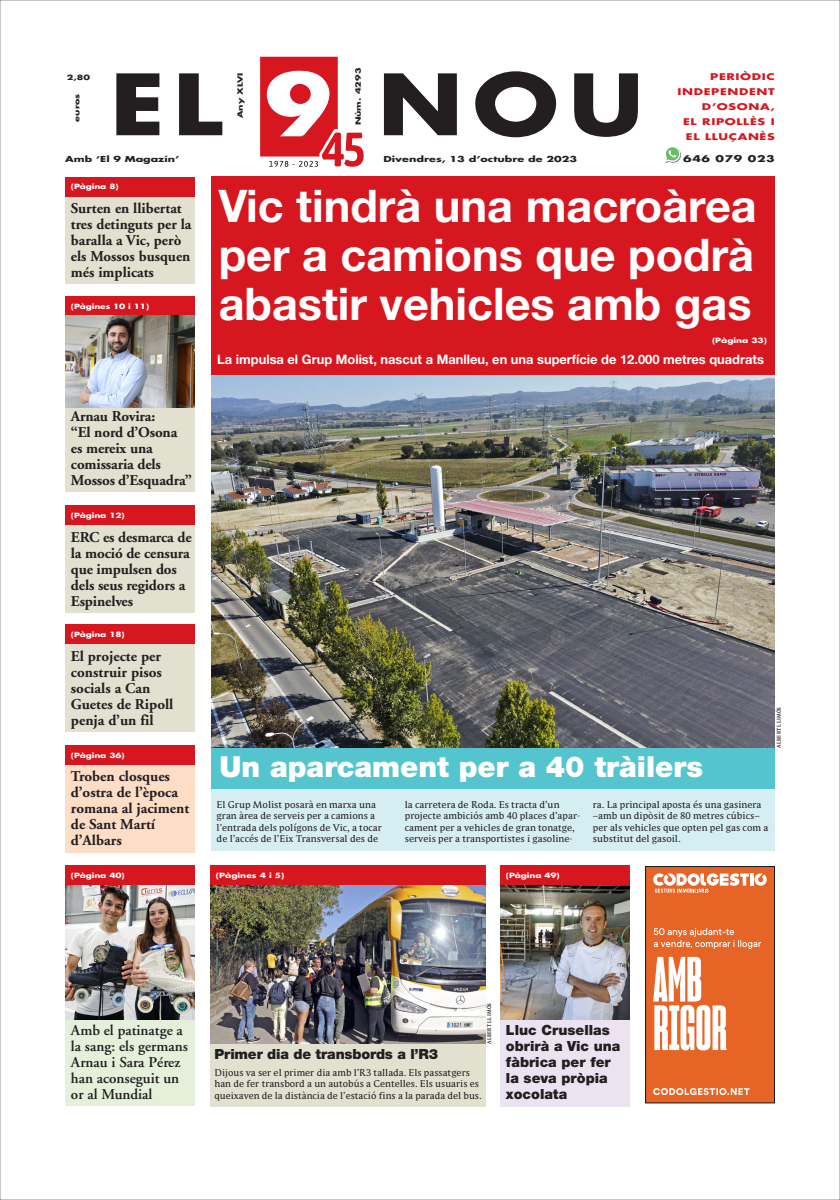
<style>
.page{position:relative;width:840px;height:1200px;background:#fff}
.page>*{position:absolute;margin:0;border:0;box-sizing:border-box;transform-origin:0 0}
.t1{font:700 82px "Futura";color:#231f20;scale:1.22 1}
.t2{font:700 45px/49px "Helvetica Neue";color:#fff;text-align:justify}
.t3{font:900 29px "Helvetica Neue";color:#fff}
.t4{font:700 15px/16px "Adobe Garamond";color:#231f20}
.t5{font:600 15px/16px "Adobe Garamond";color:#231f20}
.t6{font:900 14px/16px "Helvetica Neue";color:#231f20}
.t7{font:700 13px "Helvetica Neue";color:#fff}
.t8{font:9px/11.5px "Parable LF";color:#231f20}
.t9{font:700 9px/15px "Futura";letter-spacing:.05em;color:#d7171f;text-align:right;scale:1.38 1}
.t10{font:700 9px "Futura";letter-spacing:.05em;color:#231f20;scale:1.38 1}
.t11{font:700 8px "Futura";color:#231f20;scale:1.4 1}
.t12{font:700 8px "Futura";color:#231f20;scale:1.38 1}
.t13{font:700 7px "Futura";letter-spacing:-.01em;color:#fff;scale:1.28 1}
.t14{font:700 7px "Futura";color:#231f20;scale:1.38 1}
.t15{font:700 7px "Futura";letter-spacing:-.01em;color:#fff;scale:1.3 1}
.t16{font:700 5px "Parable LF";letter-spacing:.05em;color:#231f20;scale:.86 1}
.s1{color:#fff}
</style>
<div class="page">
<div style="left:645px;top:866px;width:129px;height:236px;background:#e66425"></div>
<svg style="left:653px;top:956px;width:73px;height:94px"></svg>
<svg style="left:653px;top:928px;width:107px;height:20px"></svg>
<svg style="left:653px;top:1088px;width:96px;height:6px"></svg>
<svg style="left:750px;top:873px;width:3px;height:12px"></svg>
<svg style="left:754px;top:873px;width:12px;height:12px"></svg>
<svg style="left:653px;top:873px;width:95px;height:19px"></svg>
<div style="left:645px;top:866px;width:129px;height:236px;border:1px solid #0f1c22"></div>
<svg style="left:260px;top:57px;width:103px;height:110px"></svg>
<svg style="left:665px;top:147px;width:15px;height:16px"></svg>
<img style="left:211px;top:375px;width:563px;height:372px">
<div style="left:211px;top:177px;width:563px;height:198px;background:#d7171f"></div>
<div style="left:211px;top:787px;width:563px;height:63px;background:#d5eef1"></div>
<div style="left:211px;top:747px;width:563px;height:41px;background:#54c5cf"></div>
<div style="left:65px;top:196px;width:129px;height:88px;background:#e2e1d0"></div>
<div style="left:65px;top:177px;width:129px;height:19px;background:#d7171f"></div>
<div style="left:65px;top:644px;width:129px;height:88px;background:#e2e1d0"></div>
<div style="left:65px;top:624px;width:129px;height:20px;background:#d7171f"></div>
<div style="left:65px;top:404px;width:129px;height:88px;background:#e2e1d0"></div>
<div style="left:65px;top:296px;width:129px;height:20px;background:#d7171f"></div>
<div style="left:65px;top:764px;width:129px;height:88px;background:#fdddc6"></div>
<div style="left:65px;top:744px;width:129px;height:20px;background:#d7171f"></div>
<div style="left:500px;top:1018px;width:129px;height:88px;background:#ece3f0"></div>
<img style="left:500px;top:885px;width:129px;height:134px">
<div style="left:65px;top:1018px;width:129px;height:87px;background:#e4f0da"></div>
<img style="left:65px;top:884px;width:129px;height:134px">
<div style="left:65px;top:865px;width:129px;height:19px;background:#d7171f"></div>
<div style="left:500px;top:865px;width:129px;height:20px;background:#d7171f"></div>
<div style="left:210px;top:1041px;width:275px;height:65px;background:#e2e1d0"></div>
<img style="left:210px;top:884px;width:275px;height:159px">
<div style="left:210px;top:864px;width:275px;height:20px;background:#d7171f"></div>
<img style="left:65px;top:316px;width:129px;height:91px">
<div style="left:65px;top:525px;width:129px;height:87px;background:#e2e1d0"></div>
<div style="left:65px;top:505px;width:129px;height:20px;background:#d7171f"></div>
<p class="t14" style="left:67px;top:72px;width:18px">2,80</p>
<p class="t14" style="left:72px;top:122px;width:22px;rotate:-90deg">euros</p>
<p class="t14" style="left:353px;top:125px;width:43px;rotate:-90deg">Núm. 4293</p>
<h1 class="t1" style="left:110px;top:50px;width:439px">EL <span class="s1">9</span> NOU</h1>
<p class="t14" style="left:235px;top:118px;width:35px;rotate:-90deg">Any XLVI</p>
<p class="t12" style="left:65px;top:153px;width:84px">Amb ‘El 9 Magazín’</p>
<p class="t11" style="left:383px;top:153px;width:140px">Divendres, 13 d’octubre de 2023</p>
<p class="t9" style="left:677px;top:69px;width:72px">PERIÒDIC<br>INDEPENDENT<br>D’OSONA,<br>EL RIPOLLÈS I</p>
<p class="t9" style="left:685px;top:129px;width:66px">EL LLUÇANÈS</p>
<p class="t10" style="left:682px;top:152px;width:68px">646 079 023</p>
<p class="t13" style="left:71px;top:182px;width:39px">(Pàgina 8)</p>
<h3 class="t4" style="left:71px;top:201px;width:122px">Surten en llibertat tres detinguts per la baralla a Vic, però els Mossos busquen més implicats</h3>
<p class="t13" style="left:71px;top:302px;width:63px">(Pàgines 10 i 11)</p>
<h3 class="t4" style="left:71px;top:408px;width:122px">Arnau Rovira:<br>“El nord d’Osona es mereix una comissaria dels<br>Mossos d’Esquadra”</h3>
<p class="t13" style="left:71px;top:510px;width:43px">(Pàgina 12)</p>
<h3 class="t4" style="left:71px;top:529px;width:122px">ERC es desmarca de la moció de censura que impulsen dos dels seus regidors a<br>Espinelves</h3>
<p class="t13" style="left:71px;top:629px;width:43px">(Pàgina 18)</p>
<h3 class="t4" style="left:71px;top:648px;width:104px">El projecte per construir pisos socials a Can<br>Guetes de Ripoll penja d’un fil</h3>
<p class="t13" style="left:71px;top:750px;width:43px">(Pàgina 36)</p>
<h3 class="t4" style="left:71px;top:768px;width:120px">Troben closques d’ostra de l’època romana al jaciment de Sant Martí d’Albars</h3>
<h2 class="t2" style="left:218px;top:180px;width:539px">Vic tindrà una macroàrea per a camions que podrà abastir vehicles amb gas</h2>
<p class="t15" style="left:711px;top:335px;width:44px">(Pàgina 33)</p>
<h3 class="t7" style="left:217px;top:351px;width:548px">La impulsa el Grup Molist, nascut a Manlleu, en una superfície de 12.000 metres quadrats</h3>
<h3 class="t3" style="left:219px;top:749px;width:484px">Un aparcament per a 40 tràilers</h3>
<p class="t16" style="left:775px;top:747px;width:49px;rotate:-90deg">ALBERT LLIMÓS</p>
<p class="t8" style="left:216px;top:798px;width:167px">El Grup Molist posarà en marxa una gran àrea de serveis per a camions a l’entrada dels polígons de Vic, a tocar de l’accés de l’Eix Transversal des de</p>
<p class="t8" style="left:404px;top:798px;width:177px">la carretera de Roda. Es tracta d’un projecte ambiciós amb 40 places d’apar&shy;cament per a vehicles de gran tonatge, serveis per a transportistes i gasoline-</p>
<p class="t8" style="left:592px;top:798px;width:177px">ra. La principal aposta és una gasinera –amb un dipòsit de 80 metres cúbics– per als vehicles que opten pel gas com a substitut del gasoil.</p>
<p class="t15" style="left:216px;top:870px;width:54px">(Pàgines 4 i 5)</p>
<p class="t13" style="left:71px;top:870px;width:43px">(Pàgina 40)</p>
<p class="t13" style="left:505px;top:870px;width:43px">(Pàgina 49)</p>
<h3 class="t5" style="left:71px;top:1022px;width:118px">Amb el patinatge a la sang: els germans<br>Arnau i Sara Pérez han aconseguit un or al Mundial</h3>
<p class="t16" style="left:485px;top:1043px;width:49px;rotate:-90deg">ALBERT LLIMÓS</p>
<h3 class="t6" style="left:214px;top:1045px;width:225px">Primer dia de transbords a l’R3</h3>
<p class="t8" style="left:214px;top:1066px;width:268px">Dijous va ser el primer dia amb l’R3 tallada. Els passatgers han de fer transbord a un autobús a Centelles. Els usuaris es queixaven de la distància de l’estació fins a la parada del bus.</p>
<h3 class="t6" style="left:505px;top:1021px;width:116px">Lluc Crusellas obrirà a Vic una fàbrica per fer la seva pròpia xocolata</h3>
</div>
